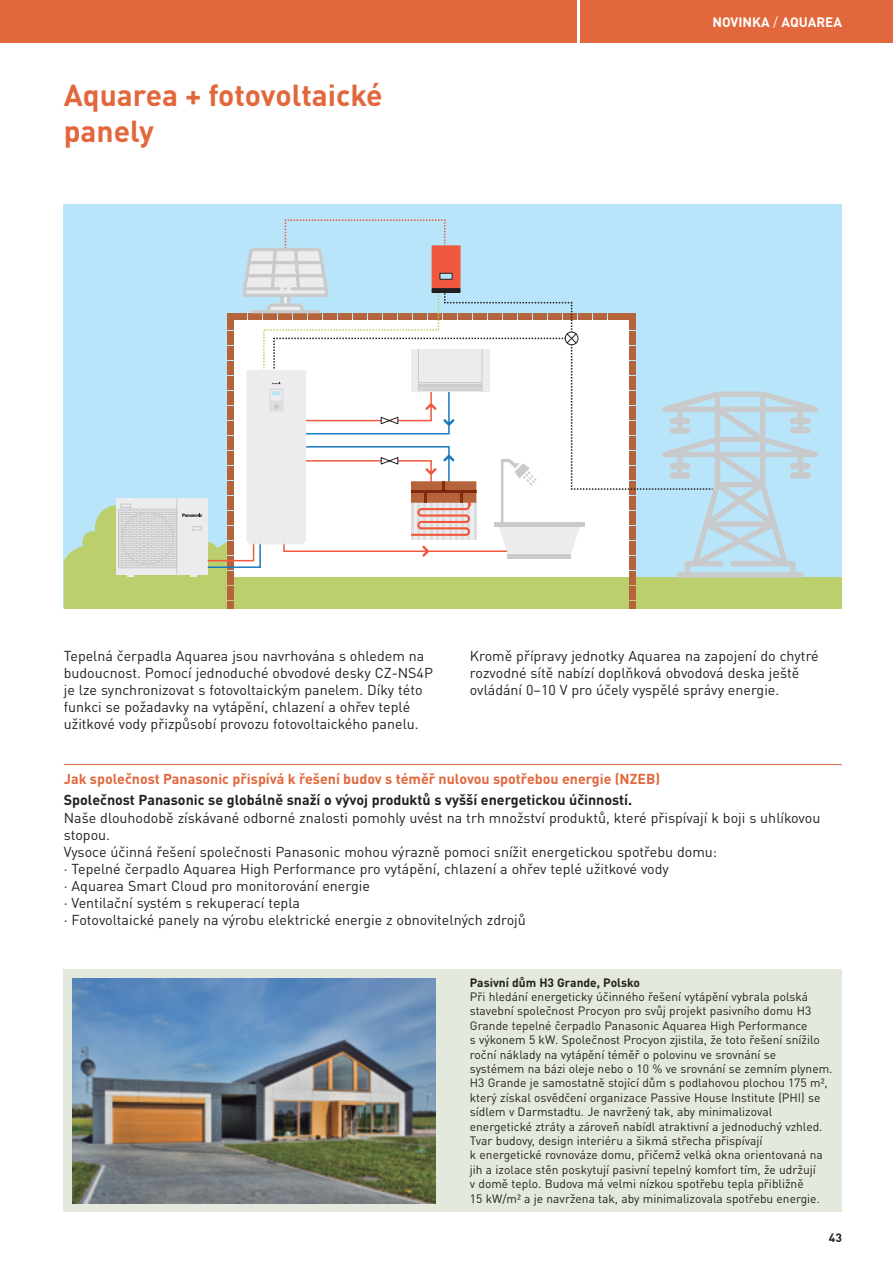
<style>
.page{position:relative;width:893px;height:1263px;background:#fff}
.page>*{position:absolute;margin:0;border:0;box-sizing:border-box;transform-origin:0 0}
.t1{font:700 30px/36px "DIN Pro";color:#e2673c}
.t2{font:14.25px/17.1px "DIN Pro";color:#231f20}
.t3{font:700 14.25px "DIN Pro";color:#e2673c}
.t4{font:700 14.25px "DIN Pro";color:#231f20}
.t5{font:700 13.5px "DIN Pro";color:#fff}
.t6{font:12px/14.4px "DIN Pro";color:#231f20}
.t7{font:700 12px "DIN Pro";color:#231f20}
.s1{font-weight:400}
</style>
<div class="page">
<hr style="left:64px;top:764px;width:778px;height:1px;background:#e2673c">
<div style="left:64px;top:204px;width:778px;height:404px;background:#b9e5fa"></div>
<svg style="left:64px;top:505px;width:778px;height:103px;background:#bad17c"></svg>
<div style="left:227px;top:571px;width:7px;height:13px;background:#b5633a"></div>
<div style="left:227px;top:586px;width:7px;height:13px;background:#b5633a"></div>
<div style="left:227px;top:601px;width:7px;height:7px;background:#b5633a"></div>
<div style="left:629px;top:571px;width:7px;height:13px;background:#b5633a"></div>
<div style="left:629px;top:586px;width:7px;height:13px;background:#b5633a"></div>
<div style="left:629px;top:601px;width:7px;height:7px;background:#b5633a"></div>
<div style="left:116px;top:498px;width:92px;height:76px;background:#ececee"></div>
<svg style="left:127px;top:574px;width:6px;height:3px"></svg>
<hr style="left:176px;top:498px;width:1px;height:76px;background:#c9cacc">
<div style="left:120px;top:504px;width:11px;height:4px;border:1px solid #c9cacc"></div>
<div style="left:118px;top:509px;width:59px;height:59px;border:1px solid #c9cacc"></div>
<hr style="left:118px;top:510px;width:59px;height:1px;background:#c9cacc">
<hr style="left:118px;top:512px;width:59px;height:1px;background:#c9cacc">
<hr style="left:118px;top:518px;width:59px;height:1px;background:#c9cacc">
<hr style="left:118px;top:516px;width:59px;height:1px;background:#c9cacc">
<hr style="left:118px;top:520px;width:59px;height:1px;background:#c9cacc">
<hr style="left:118px;top:514px;width:59px;height:1px;background:#c9cacc">
<hr style="left:118px;top:521px;width:59px;height:1px;background:#c9cacc">
<hr style="left:118px;top:523px;width:59px;height:1px;background:#c9cacc">
<hr style="left:118px;top:525px;width:59px;height:1px;background:#c9cacc">
<hr style="left:118px;top:527px;width:59px;height:1px;background:#c9cacc">
<hr style="left:118px;top:529px;width:59px;height:1px;background:#c9cacc">
<hr style="left:118px;top:531px;width:59px;height:1px;background:#c9cacc">
<hr style="left:118px;top:534px;width:59px;height:1px;background:#c9cacc">
<hr style="left:118px;top:538px;width:59px;height:1px;background:#c9cacc">
<hr style="left:118px;top:542px;width:59px;height:1px;background:#c9cacc">
<hr style="left:118px;top:545px;width:59px;height:1px;background:#c9cacc">
<hr style="left:118px;top:549px;width:59px;height:1px;background:#c9cacc">
<hr style="left:118px;top:551px;width:59px;height:1px;background:#c9cacc">
<hr style="left:118px;top:532px;width:59px;height:1px;background:#c9cacc">
<hr style="left:118px;top:536px;width:59px;height:1px;background:#c9cacc">
<hr style="left:118px;top:540px;width:59px;height:1px;background:#c9cacc">
<hr style="left:118px;top:544px;width:59px;height:1px;background:#c9cacc">
<hr style="left:118px;top:547px;width:59px;height:1px;background:#c9cacc">
<hr style="left:118px;top:553px;width:59px;height:1px;background:#c9cacc">
<hr style="left:118px;top:555px;width:59px;height:1px;background:#c9cacc">
<hr style="left:118px;top:556px;width:59px;height:1px;background:#c9cacc">
<hr style="left:118px;top:558px;width:59px;height:1px;background:#c9cacc">
<hr style="left:118px;top:560px;width:59px;height:1px;background:#c9cacc">
<hr style="left:118px;top:562px;width:59px;height:1px;background:#c9cacc">
<hr style="left:118px;top:564px;width:59px;height:1px;background:#c9cacc">
<hr style="left:118px;top:566px;width:59px;height:1px;background:#c9cacc">
<svg style="left:122px;top:509px;width:52px;height:59px"></svg>
<svg style="left:182px;top:219px;width:636px;height:359px"></svg>
<div style="left:64px;top:969px;width:778px;height:243px;background:#e3e9dd"></div>
<img style="left:72px;top:978px;width:364px;height:225px">
<div style="left:0;top:0;width:576px;height:43px;background:#e2673c"></div>
<div style="left:580px;top:0;width:313px;height:43px;background:#e2673c"></div>
<h1 class="t1" style="left:64px;top:74px;width:320px">Aquarea + fotovoltaické panely</h1>
<p class="t5" style="left:712px;top:10px;width:131px">NOVINKA <span class="s1">/</span> AQUAREA</p>
<p class="t2" style="left:64px;top:646px;width:371px">Tepelná čerpadla Aquarea jsou navrhována s ohledem na budoucnost. Pomocí jednoduché obvodové desky CZ-NS4P je lze synchronizovat s fotovoltaickým panelem. Díky této funkci se požadavky na vytápění, chlazení a ohřev teplé užitkové vody přizpůsobí provozu fotovoltaického panelu.</p>
<p class="t2" style="left:470px;top:646px;width:350px">Kromě přípravy jednotky Aquarea na zapojení do chytré rozvodné sítě nabízí doplňková obvodová deska ještě ovládání 0–10 V pro účely vyspělé správy energie.</p>
<p class="t3" style="left:64px;top:767px;width:598px">Jak společnost Panasonic přispívá k řešení budov s téměř nulovou spotřebou energie (NZEB)</p>
<p class="t4" style="left:64px;top:788px;width:570px">Společnost Panasonic se globálně snaží o vývoj produktů s vyšší energetickou účinností.</p>
<p class="t2" style="left:64px;top:807px;width:758px">Naše dlouhodobě získávané odborné znalosti pomohly uvést na trh množství produktů, které přispívají k boji s uhlíkovou stopou.<br>Vysoce účinná řešení společnosti Panasonic mohou výrazně pomoci snížit energetickou spotřebu domu:<br>· Tepelné čerpadlo Aquarea High Performance pro vytápění, chlazení a ohřev teplé užitkové vody<br>· Aquarea Smart Cloud pro monitorování energie<br>· Ventilační systém s rekuperací tepla<br>· Fotovoltaické panely na výrobu elektrické energie z obnovitelných zdrojů</p>
<p class="t7" style="left:470px;top:972px;width:171px">Pasivní dům H3 Grande, Polsko</p>
<p class="t6" style="left:470px;top:988px;width:364px">Při hledání energeticky účinného řešení vytápění vybrala polská stavební společnost Procyon pro svůj projekt pasivního domu H3<br>Grande tepelné čerpadlo Panasonic Aquarea High Performance<br>s výkonem 5 kW. Společnost Procyon zjistila, že toto řešení snížilo roční náklady na vytápění téměř o polovinu ve srovnání se systémem na bázi oleje nebo o 10 % ve srovnání se zemním plynem.<br>H3 Grande je samostatně stojící dům s podlahovou plochou 175 m², který získal osvědčení organizace Passive House Institute (PHI) se sídlem v Darmstadtu. Je navržený tak, aby minimalizoval energetické ztráty a zároveň nabídl atraktivní a jednoduchý vzhled.<br>Tvar budovy, design interiéru a šikmá střecha přispívají<br>k energetické rovnováze domu, přičemž velká okna orientovaná na jih a izolace stěn poskytují pasivní tepelný komfort tím, že udržují<br>v domě teplo. Budova má velmi nízkou spotřebu tepla přibližně<br>15 kW/m² a je navržena tak, aby minimalizovala spotřebu energie.</p>
<p class="t7" style="left:829px;top:1227px;width:15px">43</p>
</div>
